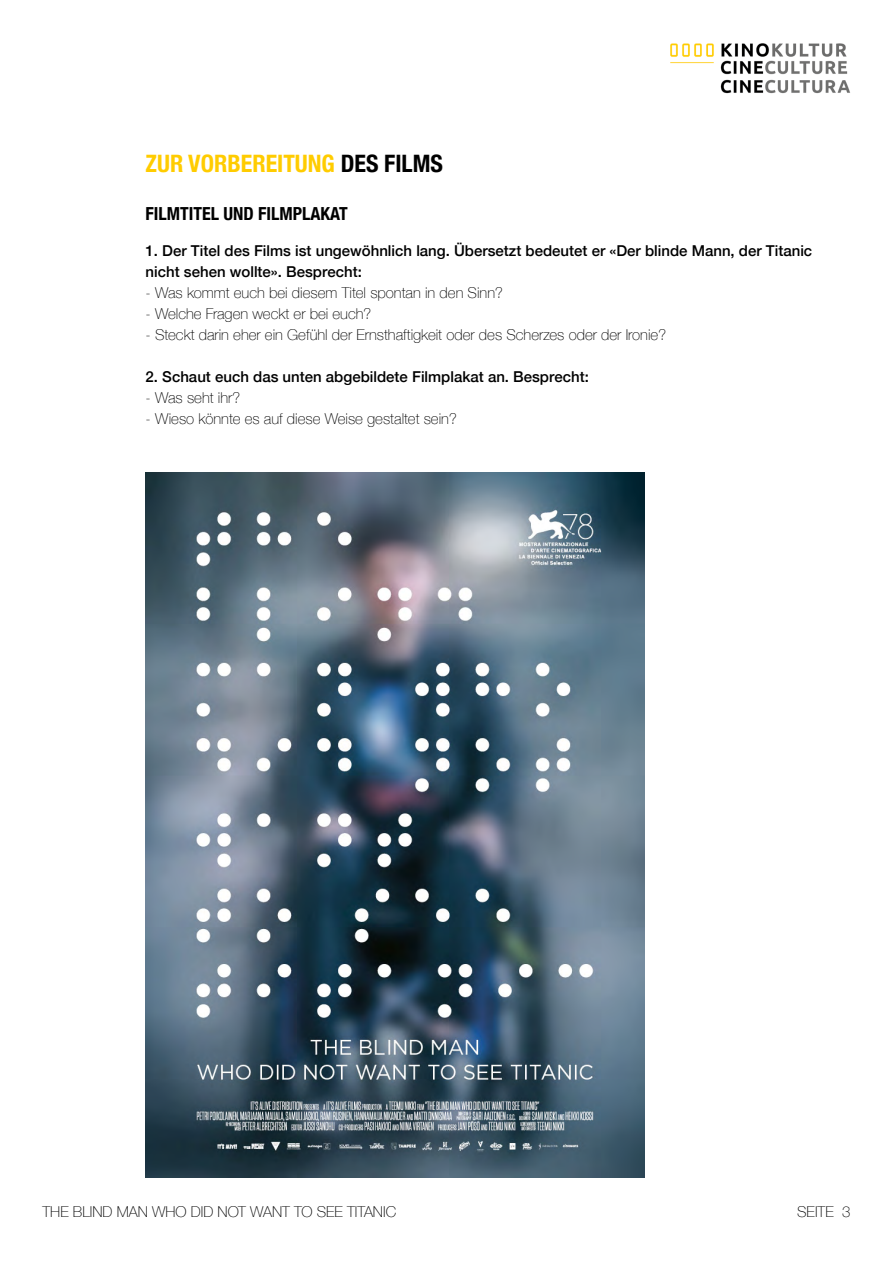
<style>
.page{position:relative;width:893px;height:1263px;background:#fff}
.page>*{position:absolute;margin:0;border:0;box-sizing:border-box;transform-origin:0 0}
.t1{font:700 condensed 24px "Helvetica Neue";color:#fc0}
.t2{font:700 condensed 18px "Helvetica Neue";color:#000}
.t3{font:100 15px "Helvetica Neue";color:#000}
.t4{font:500 15px/21px "Helvetica Neue";color:#000}
.s1{color:#000}
</style>
<div class="page">
<img style="left:670px;top:43px;width:180px;height:51px">
<img style="left:145px;top:472px;width:499px;height:706px">
<h1 class="t1" style="left:146px;top:143px;width:299px">ZUR VORBEREITUNG <span class="s1">DES FILMS</span></h1>
<p class="t2" style="left:146px;top:199px;width:204px">FILMTITEL UND FILMPLAKAT</p>
<p class="t4" style="left:146px;top:239px;width:668px">1. Der Titel des Films ist ungewöhnlich lang. Übersetzt bedeutet er «Der blinde Mann, der Titanic nicht sehen wollte». Besprecht:</p>
<p class="t3" style="left:146px;top:281px;width:359px">- Was kommt euch bei diesem Titel spontan in den Sinn?</p>
<p class="t3" style="left:146px;top:302px;width:227px">- Welche Fragen weckt er bei euch?</p>
<p class="t3" style="left:146px;top:323px;width:522px">- Steckt darin eher ein Gefühl der Ernsthaftigkeit oder des Scherzes oder der Ironie?</p>
<p class="t4" style="left:146px;top:365px;width:445px">2. Schaut euch das unten abgebildete Filmplakat an. Besprecht:</p>
<p class="t3" style="left:146px;top:386px;width:96px">- Was seht ihr?</p>
<p class="t3" style="left:146px;top:407px;width:313px">- Wieso könnte es auf diese Weise gestaltet sein?</p>
<p class="t3" style="left:43px;top:1200px;width:355px">THE BLIND MAN WHO DID NOT WANT TO SEE TITANIC</p>
<p class="t3" style="left:797px;top:1200px;width:55px">SEITE 3</p>
</div>
